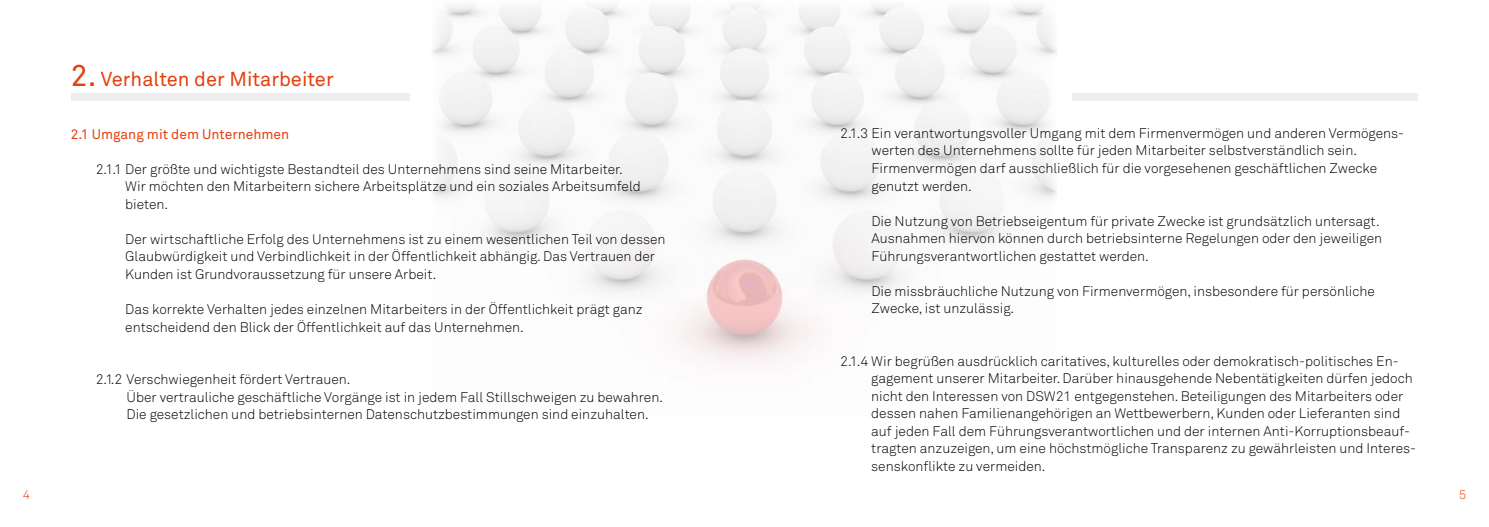
<style>
.page{position:relative;width:1489px;height:527px;background:#fff}
.page>*{position:absolute;margin:0;border:0;box-sizing:border-box;transform-origin:0 0}
.t1{font:20px "Akkurat";color:#e63f0c}
.t2{font:300 13.75px/17.5px "Akkurat";color:#000}
.t3{font:13.75px "Akkurat";color:#e63f0c}
.t4{font:300 12.5px "Akkurat";color:#e63f0c}
.s1{font-size:30px}
</style>
<div class="page">
<div style="left:815px;top:94px;width:602px;height:7px;background:#eee"></div>
<div style="left:71px;top:94px;width:602px;height:7px;background:#eee"></div>
<div style="left:410px;top:0;width:661px;height:475px;background:#fff"></div>
<img style="left:432px;top:5px;width:625px;height:358px">
<h1 class="t1" style="left:71px;top:66px;width:264px"><span class="s1">2.</span> Verhalten der Mitarbeiter</h1>
<p class="t3" style="left:71px;top:125px;width:220px">2.1 Umgang mit dem Unternehmen</p>
<p class="t2" style="left:125px;top:160px;width:517px;text-indent:-30px">2.1.1 Der größte und wichtigste Bestandteil des Unternehmens sind seine Mitarbeiter.<br>Wir möchten den Mitarbeitern sichere Arbeitsplätze und ein soziales Arbeitsumfeld bieten.</p>
<p class="t2" style="left:125px;top:230px;width:541px">Der wirtschaftliche Erfolg des Unternehmens ist zu einem wesentlichen Teil von dessen<br>Glaubwürdigkeit und Verbindlichkeit in der Öffentlichkeit abhängig. Das Vertrauen der<br>Kunden ist Grundvoraussetzung für unsere Arbeit.</p>
<p class="t2" style="left:125px;top:300px;width:519px">Das korrekte Verhalten jedes einzelnen Mitarbeiters in der Öffentlichkeit prägt ganz entscheidend den Blick der Öffentlichkeit auf das Unternehmen.</p>
<p class="t2" style="left:126px;top:370px;width:538px;text-indent:-31px">2.1.2 Verschwiegenheit fördert Vertrauen.<br>Über vertrauliche geschäftliche Vorgänge ist in jedem Fall Stillschweigen zu bewahren.<br>Die gesetzlichen und betriebsinternen Datenschutzbestimmungen sind einzuhalten.</p>
<p class="t2" style="left:871px;top:124px;width:534px;text-indent:-31px">2.1.3 Ein verantwortungsvoller Umgang mit dem Firmenvermögen und anderen Vermögens&shy;werten des Unternehmens sollte für jeden Mitarbeiter selbstverständlich sein.<br>Firmenvermögen darf ausschließlich für die vorgesehenen geschäftlichen Zwecke genutzt werden.</p>
<p class="t2" style="left:871px;top:211px;width:512px">Die Nutzung von Betriebseigentum für private Zwecke ist grundsätzlich untersagt.<br>Ausnahmen hiervon können durch betriebsinterne Regelungen oder den jeweiligen<br>Führungsverantwortlichen gestattet werden.</p>
<p class="t2" style="left:871px;top:281px;width:505px">Die missbräuchliche Nutzung von Firmenvermögen, insbesondere für persönliche<br>Zwecke, ist unzulässig.</p>
<p class="t2" style="left:871px;top:351px;width:546px;text-indent:-31px">2.1.4 Wir begrüßen ausdrücklich caritatives, kulturelles oder demokratisch-politisches En&shy;gagement unserer Mitarbeiter. Darüber hinausgehende Nebentätigkeiten dürfen jedoch nicht den Interessen von DSW21 entgegenstehen. Beteiligungen des Mitarbeiters oder dessen nahen Familienangehörigen an Wettbewerbern, Kunden oder Lieferanten sind auf jeden Fall dem Führungsverantwortlichen und der internen Anti-Korruptionsbeauf&shy;tragten anzuzeigen, um eine höchstmögliche Transparenz zu gewährleisten und Interes&shy;senskonflikte zu vermeiden.</p>
<p class="t4" style="left:23px;top:486px;width:9px">4</p>
<p class="t4" style="left:1458px;top:486px;width:9px">5</p>
</div>
